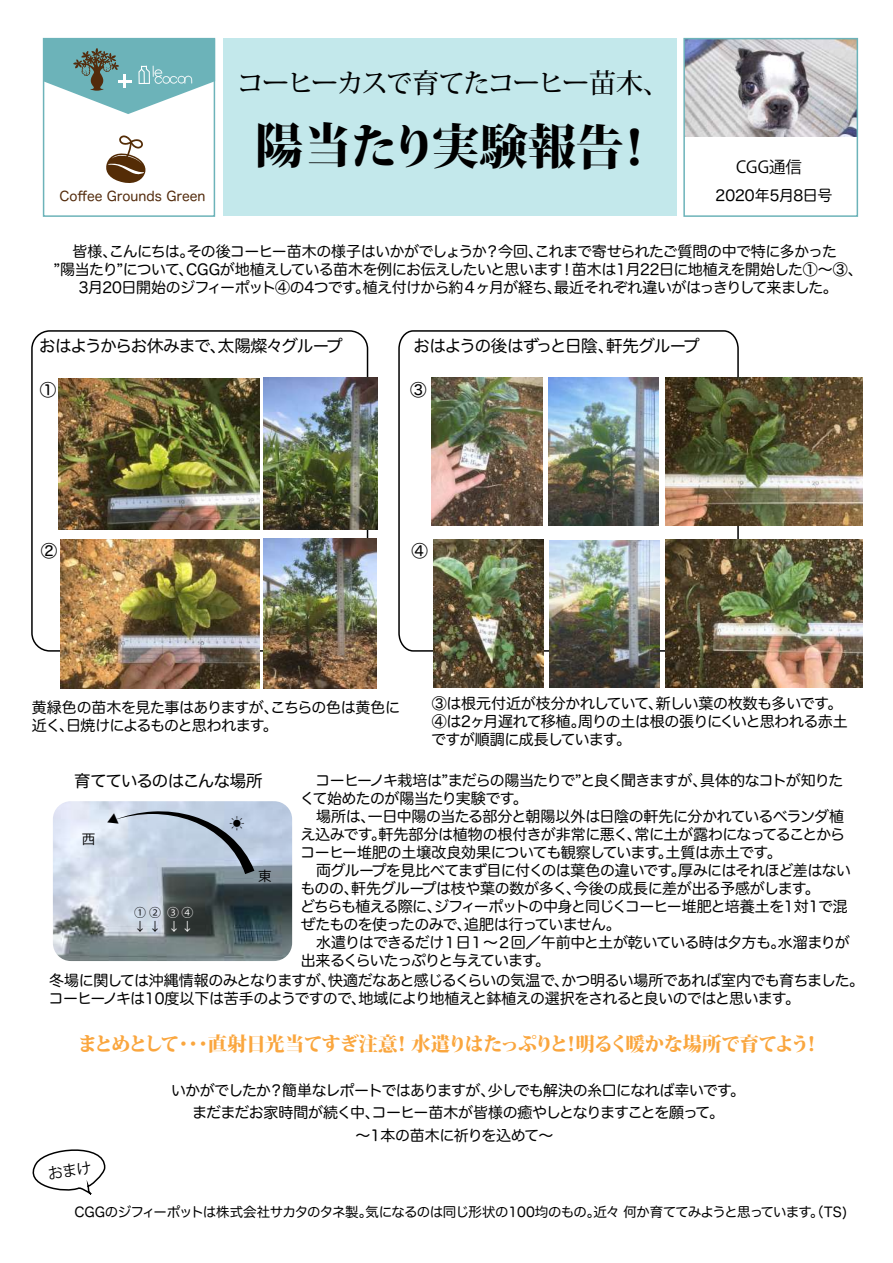
<style>
.page{position:relative;width:893px;height:1263px;background:#fff}
.page>*{position:absolute;margin:0;border:0;box-sizing:border-box;transform-origin:0 0}
.t1{font:800 48px "Koz Min Pr 6 N";letter-spacing:-.005em;color:#000}
.t2{font:500 27px "Koz Min Pr 6 N";letter-spacing:-.07em;color:#000}
.t3{font:800 19.5px "Koz Min Pro";letter-spacing:-.07em;color:#faa63e}
.t4{font:16.5px "Hira Maru Pro W4";letter-spacing:-.06em;color:#000}
.t5{font:16.5px "Koz Go Pro";color:#000}
.t6{font:15px/18px "Hira Maru Pro W4";letter-spacing:-.04em;color:#000}
.t7{font:15px "Hira Maru Pro W4";color:#000}
.t8{font:15px "Koz Go Pro";color:#000}
.t9{font:13.5px "Hira Maru Pro W4";letter-spacing:-.055em;color:#000}
.t10{font:13.5px "Koz Go Pro";color:#000}
.t11{font:13.35px "Hira Maru Pro N W4";color:#532b0c}
.t12{font:12px/13.5px "Koz Go Pro";color:#000}
.s1{color:#fff}
</style>
<div class="page">
<img style="left:686px;top:41px;width:169px;height:95px">
<svg style="left:398px;top:330px;width:342px;height:322px"></svg>
<div style="left:224px;top:39px;width:453px;height:177px;background:#c3e8eb"></div>
<div style="left:43px;top:38px;width:172px;height:179px;border:2px solid #6cb3b9"></div>
<svg style="left:106px;top:135px;width:40px;height:48px"></svg>
<svg style="left:43px;top:39px;width:172px;height:75px"></svg>
<div style="left:683px;top:38px;width:175px;height:179px;border:2px solid #6cb3b9"></div>
<img style="left:264px;top:378px;width:114px;height:151px">
<img style="left:264px;top:538px;width:113px;height:151px">
<img style="left:432px;top:378px;width:110px;height:147px">
<img style="left:548px;top:378px;width:111px;height:147px">
<img style="left:433px;top:540px;width:111px;height:147px">
<img style="left:550px;top:540px;width:110px;height:147px">
<img style="left:666px;top:540px;width:196px;height:147px">
<img style="left:666px;top:378px;width:196px;height:147px">
<img style="left:60px;top:539px;width:199px;height:150px">
<img style="left:58px;top:378px;width:201px;height:151px">
<img style="left:53px;top:801px;width:239px;height:160px">
<svg style="left:32px;top:1149px;width:74px;height:46px"></svg>
<svg style="left:107px;top:811px;width:147px;height:63px;background:#aebbcb"></svg>
<p class="t11" style="left:59px;top:185px;width:148px">Coffee Grounds Green</p>
<h2 class="t2" style="left:237px;top:67px;width:434px">コーヒーカスで育てたコーヒー苗木、</h2>
<h1 class="t1" style="left:255px;top:119px;width:405px">陽当たり実験報告！</h1>
<p class="t5" style="left:736px;top:156px;width:68px">CGG通信</p>
<p class="t7" style="left:715px;top:183px;width:118px">2020年5月8日号</p>
<p class="t6" style="left:54px;top:241px;width:810px;text-align:center">皆様、こんにちは。その後コーヒー苗木の様子はいかがでしょうか？今回、これまで寄せられたご質問の中で特に多かった<br>”陽当たり”について、CGGが地植えしている苗木を例にお伝えしたいと思います！苗木は1月22日に地植えを開始した①～③、<br>3月20日開始のジフィーポット④の4つです。植え付けから約４ヶ月が経ち、最近それぞれ違いがはっきりして来ました。</p>
<p class="t4" style="left:39px;top:331px;width:305px">おはようからお休みまで、太陽燦々グループ</p>
<p class="t4" style="left:414px;top:331px;width:288px">おはようの後はずっと日陰、軒先グループ</p>
<p class="t4" style="left:40px;top:376px;width:18px">①</p>
<p class="t4" style="left:41px;top:536px;width:18px">②</p>
<p class="t4" style="left:410px;top:376px;width:18px">③</p>
<p class="t4" style="left:411px;top:536px;width:18px">④</p>
<p class="t6" style="left:32px;top:698px;width:370px">黄緑色の苗木を見た事はありますが、こちらの色は黄色に近く、日焼けによるものと思われます。　</p>
<p class="t6" style="left:431px;top:694px;width:418px">③は根元付近が枝分かれしていて、新しい葉の枚数も多いです。<br>④は2ヶ月遅れて移植。周りの土は根の張りにくいと思われる赤土ですが順調に成長しています。</p>
<p class="t4" style="left:74px;top:766px;width:190px">育てているのはこんな場所</p>
<p class="t10" style="left:82px;top:830px;width:15px">西</p>
<p class="t12" style="left:134px;top:906px;width:61px">①② <span class="s1">③④ </span>↓↓ <span class="s1">↓↓</span></p>
<p class="t8" style="left:230px;top:813px;width:16px">☀</p>
<p class="t10" style="left:258px;top:867px;width:15px">東</p>
<p class="t6" style="left:300px;top:771px;width:553px">　コーヒーノキ栽培は”まだらの陽当たりで”と良く聞きますが、具体的なコトが知りたくて始めたのが陽当たり実験です。<br>　場所は、一日中陽の当たる部分と朝陽以外は日陰の軒先に分かれているベランダ植え込みです。軒先部分は植物の根付きが非常に悪く、常に土が露わになってることからコーヒー堆肥の土壌改良効果についても観察しています。土質は赤土です。<br>　両グループを見比べてまず目に付くのは葉色の違いです。厚みにはそれほど差はないものの、軒先グループは枝や葉の数が多く、今後の成長に差が出る予感がします。<br>どちらも植える際に、ジフィーポットの中身と同じくコーヒー堆肥と培養土を1対1で混ぜたものを使ったのみで、追肥は行っていません。<br>　水遣りはできるだけ１日１～２回／午前中と土が乾いている時は夕方も。水溜まりが出来るくらいたっぷりと与えています。</p>
<p class="t6" style="left:48px;top:971px;width:817px">冬場に関しては沖縄情報のみとなりますが、快適だなあと感じるくらいの気温で、かつ明るい場所であれば室内でも育ちました。コーヒーノキは10度以下は苦手のようですので、地域により地植えと鉢植えの選択をされると良いのではと思います。</p>
<h3 class="t3" style="left:78px;top:1029px;width:745px">まとめとして・・・直射日光当てすぎ注意！ 水遣りはたっぷりと！明るく暖かな場所で育てよう！</h3>
<p class="t6" style="left:171px;top:1078px;width:576px;line-height:22.5px;text-align:center">いかがでしたか？簡単なレポートではありますが、少しでも解決の糸口になれば幸いです。まだまだお家時間が続く中、コーヒー苗木が皆様の癒やしとなりますことを願って。<br>～1本の苗木に祈りを込めて～</p>
<p class="t9" style="left:74px;top:1200px;width:774px">CGGのジフィーポットは株式会社サカタのタネ製。気になるのは同じ形状の100均のもの。近々 何か育ててみようと思っています。（TS)</p>
</div>
